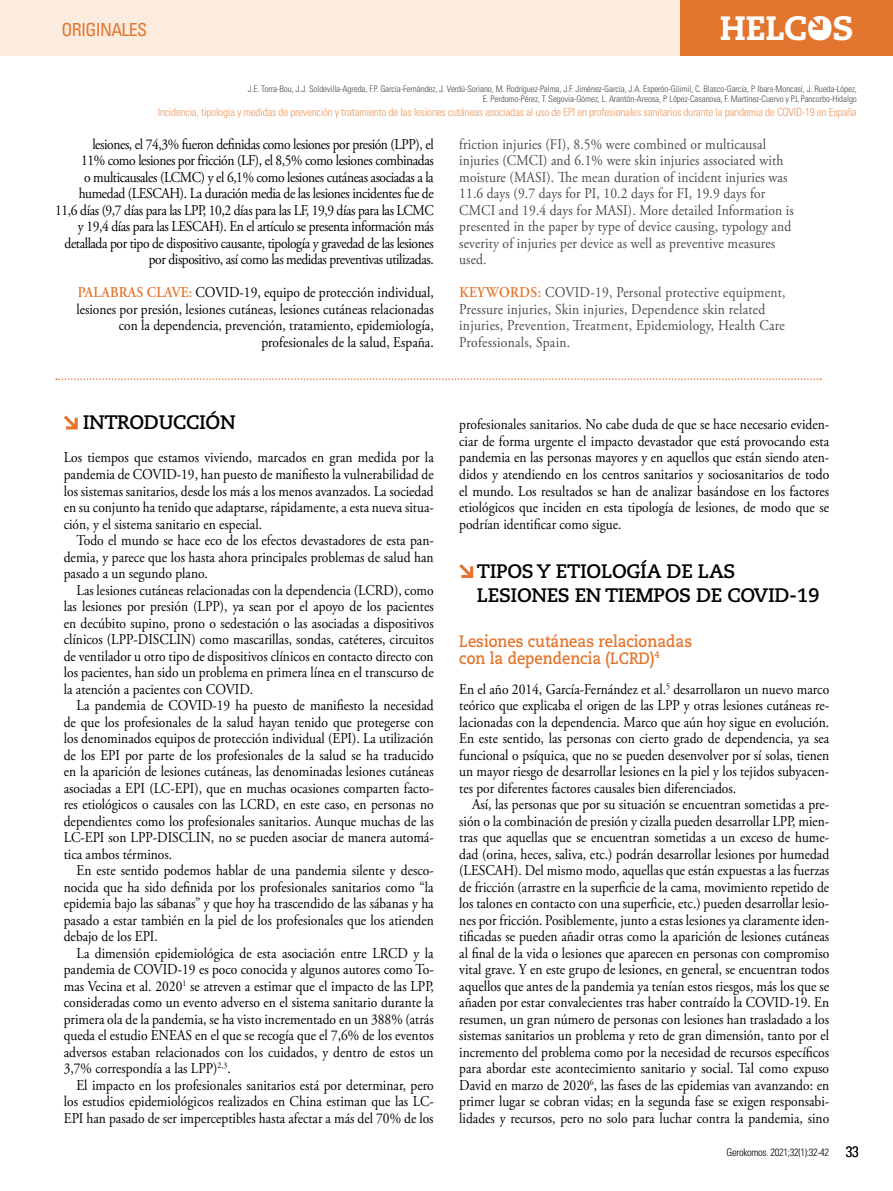
<style>
.page{position:relative;width:893px;height:1191px;background:#fff}
.page>*{position:absolute;margin:0;border:0;box-sizing:border-box;transform-origin:0 0}
.t1{font:800 33.75px "Caecilia LT Std";letter-spacing:-.01em;color:#fff}
.GAL_-_Cat_A{font:700 19.5px/24px "Caecilia LT Std";letter-spacing:-.02em;color:#000}
.t2{font:condensed 18px "Univers LT Std";letter-spacing:-.04em;color:#e3762f}
.GAL_-_Cat_B_desp_de{font:700 16.5px/16.5px "Caecilia LT Std";color:#e3762f;scale:.9 1}
.GAL_-_Galerada{font:15px/16.5px "Adobe Garamond Pro";color:#000;text-align:justify;scale:.9 1}
.GAL_-_Galerada_Prime{font:15px/16.5px "Adobe Garamond Pro";color:#000;text-align:justify;scale:.9 1}
.INC_-_Gal_intro_ENG{font:15px/16.5px "Adobe Garamond Pro";letter-spacing:.01em;color:#4a4a49;scale:.9 1}
.INC_-_Gal_intro_ESP{font:15px/16.5px "Adobe Garamond Pro";letter-spacing:-.03em;color:#000;text-align:right;scale:.9 1}
.INC_-_Gal_intro_ESP-2{font:15px/16.5px "Adobe Garamond Pro";color:#000;text-align:right;scale:.9 1}
.CAB_-_Titulo{font:300 condensed 11.25px "Univers LT Std";letter-spacing:-.02em;color:#eb9a61}
.t3{font:300 condensed 10.5px "Univers LT Std";letter-spacing:-.03em;color:#000}
.CAB_-__Autores{font:300 condensed 9px/10.8px "Univers LT Std";letter-spacing:-.01em;color:#4a4a49;text-align:right}
.s1{font-weight:600;color:#e3762f}
.s2{font-size:15px}
</style>
<div class="page">
<div style="left:0;top:0;width:705px;height:55px;background:#fcece0"></div>
<div style="left:680px;top:0;width:213px;height:55px;background:#e3762f"></div>
<div style="left:811px;top:19px;width:18px;height:19px;background:#fff;border-radius:50%"></div>
<svg style="left:811px;top:19px;width:12px;height:11px"></svg>
<svg style="left:56px;top:378px;width:765px;height:2px"></svg>
<svg style="left:64px;top:415px;width:14px;height:14px"></svg>
<svg style="left:459px;top:564px;width:14px;height:14px"></svg>
<p class="t2" style="left:62px;top:18px;width:87px">ORIGINALES</p>
<h1 class="t1" style="left:720px;top:8px;width:135px">HELCOS</h1>
<p class="CAB_-__Autores" style="left:248px;top:83px;width:611px">J.E. Torra-Bou, J.J. Soldevilla-Agreda, F.P. García-Fernández, J. Verdú-Soriano, M. Rodríguez-Palma, J.F. Jiménez-García, J.A. Esperón-Güimil, C. Blasco-García, P. Ibars-Moncasí, J. Rueda-López,<br>E. Perdomo-Pérez, T. Segovia-Gómez, L. Arantón-Areosa, P. López-Casanova, F. Martínez-Cuervo y P.L Pancorbo-Hidalgo</p>
<p class="CAB_-_Titulo" style="left:158px;top:105px;width:701px">Incidencia, tipología y medidas de prevención y tratamiento de las lesiones cutáneas asociadas al uso de EPI en profesionales sanitarios durante la pandemia de COVID-19 en España</p>
<p class="INC_-_Gal_intro_ESP" style="left:55px;top:136px;width:422px">lesiones, el 74,3% fueron definidas como lesiones por presión (LPP), el<br>11% como lesiones por fricción (LF), el 8,5% como lesiones combinadas<br>o multicausales (LCMC) y el 6,1% como lesiones cutáneas asociadas a la humedad (LESCAH). La duración media de las lesiones incidentes fue de 11,6 días (9,7 días para las LPP, 10,2 días para las LF, 19,9 días para las LCMC y 19,4 días para las LESCAH). En el artículo se presenta información más detallada por tipo de dispositivo causante, tipología y gravedad de las lesiones por dispositivo, así como las medidas preventivas utilizadas.</p>
<p class="INC_-_Gal_intro_ESP-2" style="left:76px;top:285px;width:399px"><span class="s1">PALABRAS CLAVE:</span> COVID-19, equipo de protección individual, lesiones por presión, lesiones cutáneas, lesiones cutáneas relacionadas con la dependencia, prevención, tratamiento, epidemiología, profesionales de la salud, España.</p>
<p class="GAL_-_Cat_A" style="left:83px;top:411px;width:154px">INTRODUCCIÓN</p>
<p class="GAL_-_Galerada_Prime" style="left:64px;top:450px;width:413px">Los tiempos que estamos viviendo, marcados en gran medida por la pandemia de COVID-19, han puesto de manifiesto la vulnerabilidad de los sistemas sanitarios, desde los más a los menos avanzados. La sociedad en su conjunto ha tenido que adaptarse, rápidamente, a esta nueva situa&shy;ción, y el sistema sanitario en especial.</p>
<p class="GAL_-_Galerada" style="left:64px;top:532px;width:413px;text-indent:13px">Todo el mundo se hace eco de los efectos devastadores de esta pan&shy;demia, y parece que los hasta ahora principales problemas de salud han pasado a un segundo plano.</p>
<p class="GAL_-_Galerada" style="left:64px;top:582px;width:413px;text-indent:13px">Las lesiones cutáneas relacionadas con la dependencia (LCRD), como las lesiones por presión (LPP), ya sean por el apoyo de los pacientes en decúbito supino, prono o sedestación o las asociadas a dispositivos clínicos (LPP-DISCLIN) como mascarillas, sondas, catéteres, circuitos de ventilador u otro tipo de dispositivos clínicos en contacto directo con los pacientes, han sido un problema en primera línea en el transcurso de la atención a pacientes con COVID.</p>
<p class="GAL_-_Galerada" style="left:64px;top:697px;width:413px;text-indent:13px">La pandemia de COVID-19 ha puesto de manifiesto la necesidad de que los profesionales de la salud hayan tenido que protegerse con los denominados equipos de protección individual (EPI). La utilización de los EPI por parte de los profesionales de la salud se ha traducido en la aparición de lesiones cutáneas, las denominadas lesiones cutáneas asociadas a EPI (LC-EPI), que en muchas ocasiones comparten facto&shy;res etiológicos o causales con las LCRD, en este caso, en personas no dependientes como los profesionales sanitarios. Aunque muchas de las LC-EPI son LPP-DISCLIN, no se pueden asociar de manera automá&shy;tica ambos términos.</p>
<p class="GAL_-_Galerada" style="left:64px;top:862px;width:413px;text-indent:13px">En este sentido podemos hablar de una pandemia silente y desco&shy;nocida que ha sido definida por los profesionales sanitarios como “la epidemia bajo las sábanas” y que hoy ha trascendido de las sábanas y ha pasado a estar también en la piel de los profesionales que los atienden debajo de los EPI.</p>
<p class="GAL_-_Galerada" style="left:64px;top:945px;width:413px;text-indent:13px">La dimensión epidemiológica de esta asociación entre LRCD y la pandemia de COVID-19 es poco conocida y algunos autores como To&shy;mas Vecina et al. 2020<sup>1</sup> se atreven a estimar que el impacto de las LPP, consideradas como un evento adverso en el sistema sanitario durante la primera ola de la pandemia, se ha visto incrementado en un 388% (atrás queda el estudio ENEAS en el que se recogía que el 7,6% de los eventos adversos estaban relacionados con los cuidados, y dentro de estos un 3,7% correspondía a las LPP)<sup>2,3</sup>.</p>
<p class="GAL_-_Galerada" style="left:64px;top:1077px;width:413px;text-indent:13px">El impacto en los profesionales sanitarios está por determinar, pero los estudios epidemiológicos realizados en China estiman que las LC-EPI han pasado de ser imperceptibles hasta afectar a más del 70% de los</p>
<p class="INC_-_Gal_intro_ENG" style="left:459px;top:136px;width:373px">friction injuries (FI), 8.5% were combined or multicausal injuries (CMCI) and 6.1% were skin injuries associated with moisture (MASI). The mean duration of incident injuries was 11.6 days (9.7 days for PI, 10.2 days for FI, 19.9 days for CMCI and 19.4 days for MASI). More detailed Information is presented in the paper by type of device causing, typology and severity of injuries per device as well as preventive measures used.</p>
<p class="INC_-_Gal_intro_ENG" style="left:459px;top:285px;width:364px"><span class="s1">KEYWORDS:</span> COVID-19, Personal protective equipment, Pressure injuries, Skin injuries, Dependence skin related injuries, Prevention, Treatment, Epidemiology, Health Care Professionals, Spain.</p>
<p class="GAL_-_Galerada" style="left:459px;top:417px;width:413px">profesionales sanitarios. No cabe duda de que se hace necesario eviden&shy;ciar de forma urgente el impacto devastador que está provocando esta pandemia en las personas mayores y en aquellos que están siendo aten&shy;didos y atendiendo en los centros sanitarios y sociosanitarios de todo el mundo. Los resultados se han de analizar basándose en los factores etiológicos que inciden en esta tipología de lesiones, de modo que se podrían identificar como sigue.</p>
<p class="GAL_-_Cat_A" style="left:477px;top:559px;width:344px">TIPOS Y ETIOLOGÍA DE LAS<br>LESIONES EN TIEMPOS DE COVID-19</p>
<p class="GAL_-_Cat_B_desp_de" style="left:459px;top:633px;width:260px">Lesiones cutáneas relacionadas con la dependencia (LCRD)<sup>4</sup></p>
<p class="GAL_-_Galerada_Prime" style="left:459px;top:681px;width:413px">En el año 2014, García-Fernández et al.<sup>5</sup> desarrollaron un nuevo marco teórico que explicaba el origen de las LPP y otras lesiones cutáneas re&shy;lacionadas con la dependencia. Marco que aún hoy sigue en evolución.<br>En este sentido, las personas con cierto grado de dependencia, ya sea funcional o psíquica, que no se pueden desenvolver por sí solas, tienen un mayor riesgo de desarrollar lesiones en la piel y los tejidos subyacen&shy;tes por diferentes factores causales bien diferenciados.</p>
<p class="GAL_-_Galerada" style="left:459px;top:796px;width:413px;text-indent:13px">Así, las personas que por su situación se encuentran sometidas a pre&shy;sión o la combinación de presión y cizalla pueden desarrollar LPP, mien&shy;tras que aquellas que se encuentran sometidas a un exceso de hume&shy;dad (orina, heces, saliva, etc.) podrán desarrollar lesiones por humedad (LESCAH). Del mismo modo, aquellas que están expuestas a las fuerzas de fricción (arrastre en la superficie de la cama, movimiento repetido de los talones en contacto con una superficie, etc.) pueden desarrollar lesio&shy;nes por fricción. Posiblemente, junto a estas lesiones ya claramente iden&shy;tificadas se pueden añadir otras como la aparición de lesiones cutáneas al final de la vida o lesiones que aparecen en personas con compromiso vital grave. Y en este grupo de lesiones, en general, se encuentran todos aquellos que antes de la pandemia ya tenían estos riesgos, más los que se añaden por estar convalecientes tras haber contraído la COVID-19. En resumen, un gran número de personas con lesiones han trasladado a los sistemas sanitarios un problema y reto de gran dimensión, tanto por el incremento del problema como por la necesidad de recursos específicos para abordar este acontecimiento sanitario y social. Tal como expuso David en marzo de 2020<sup>6</sup>, las fases de las epidemias van avanzando: en primer lugar se cobran vidas; en la segunda fase se exigen responsabi&shy;lidades y recursos, pero no solo para luchar contra la pandemia, sino</p>
<p class="t3" style="left:727px;top:1145px;width:134px">Gerokomos. 2021;32(1):32-42 <span class="s2">33</span></p>
</div>
